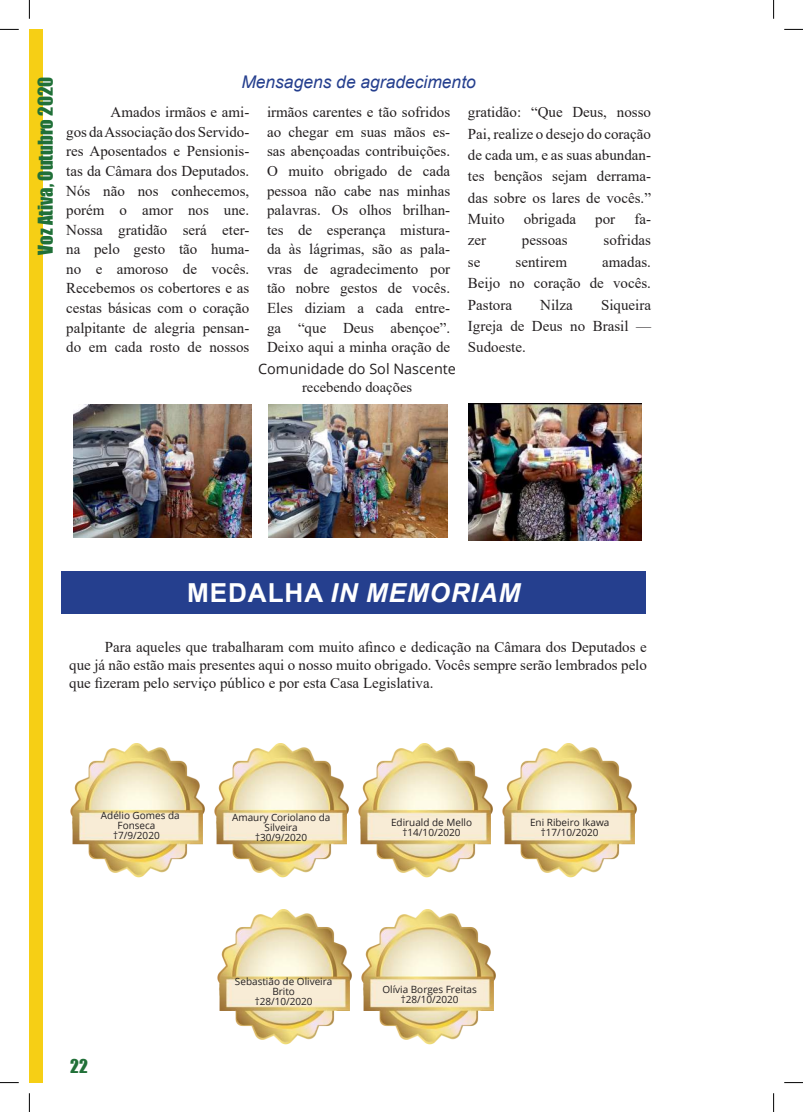
<style>
.page{position:relative;width:803px;height:1112px;background:#fff}
.page>*{position:absolute;margin:0;border:0;box-sizing:border-box;transform-origin:0 0}
.t1{font:italic 700 26.12px "Arial";letter-spacing:.035em;color:#fff}
.t2{font:18.75px "Impact";color:#207038}
.t3{font:17.5px "Impact";color:#217038}
.t4{font:italic 17.38px "Arial";color:#253f8e}
.t5{font:15px/19.5px "Times New Roman";color:#231f20;text-align:justify}
.t6{font:14.5px "Times New Roman";color:#231f20}
.t7{font:14.38px "Open Sans";color:#231f20}
.t8{font:10px/10px "Open Sans";color:#231f20;text-align:center}
.s1{font-style:normal}
</style>
<div class="page">
<div style="left:29px;top:29px;width:14px;height:1053px;background:#f6cf15"></div>
<img style="left:74px;top:404px;width:178px;height:133px">
<img style="left:269px;top:404px;width:178px;height:133px">
<img style="left:469px;top:404px;width:172px;height:136px">
<div style="left:61px;top:571px;width:585px;height:42px;background:#253f8e"></div>
<img style="left:70px;top:743px;width:135px;height:135px">
<img style="left:214px;top:743px;width:135px;height:135px">
<img style="left:358px;top:743px;width:135px;height:135px">
<img style="left:502px;top:743px;width:135px;height:135px">
<img style="left:218px;top:909px;width:134px;height:135px">
<img style="left:361px;top:909px;width:135px;height:135px">
<svg style="left:0;top:29px;width:19px;height:1px"></svg>
<svg style="left:784px;top:29px;width:19px;height:1px"></svg>
<svg style="left:0;top:1082px;width:19px;height:1px"></svg>
<svg style="left:784px;top:1082px;width:19px;height:1px"></svg>
<svg style="left:29px;top:0;width:1px;height:19px"></svg>
<svg style="left:29px;top:1093px;width:1px;height:18px"></svg>
<svg style="left:773px;top:0;width:1px;height:19px"></svg>
<svg style="left:773px;top:1093px;width:1px;height:18px"></svg>
<p class="t2" style="left:31px;top:254px;width:179px;rotate:-90deg">Voz Ativa, Outubro 2020</p>
<p class="t4" style="left:241px;top:71px;width:236px">Mensagens de agradecimento</p>
<p class="t5" style="left:66px;top:102px;width:185px;text-indent:44px">Amados irmãos e ami&shy;gos da Associação dos Servido&shy;res Aposentados e Pensionis&shy;tas da Câmara dos Deputados.<br>Nós não nos conhecemos, porém o amor nos une.<br>Nossa gratidão será eter&shy;na pelo gesto tão huma&shy;no e amoroso de vocês.<br>Recebemos os cobertores e as cestas básicas com o coração palpitante de alegria pensan&shy;do em cada rosto de nossos</p>
<p class="t5" style="left:267px;top:102px;width:185px">irmãos carentes e tão sofridos ao chegar em suas mãos es&shy;sas abençoadas contribuições.<br>O muito obrigado de cada pessoa não cabe nas minhas palavras. Os olhos brilhan&shy;tes de esperança mistura&shy;da às lágrimas, são as pala&shy;vras de agradecimento por tão nobre gestos de vocês.<br>Eles diziam a cada entre&shy;ga “que Deus abençoe”.<br>Deixo aqui a minha oração de</p>
<p class="t5" style="left:468px;top:101px;width:185px;line-height:21.4px">gratidão: “Que Deus, nosso Pai, realize o desejo do coração de cada um, e as suas abundan&shy;tes bençãos sejam derrama&shy;das sobre os lares de vocês.” Muito</p>
<p class="t5" style="left:524px;top:209px;width:54px">obrigada</p>
<p class="t5" style="left:595px;top:209px;width:21px">por</p>
<p class="t5" style="left:634px;top:209px;width:18px">fa-</p>
<p class="t5" style="left:468px;top:230px;width:20px">zer</p>
<p class="t5" style="left:522px;top:230px;width:47px">pessoas</p>
<p class="t5" style="left:603px;top:230px;width:49px">sofridas</p>
<p class="t5" style="left:468px;top:251px;width:14px">se</p>
<p class="t5" style="left:515px;top:251px;width:53px">sentirem</p>
<p class="t5" style="left:468px;top:250px;width:185px;line-height:21.4px;text-indent:134px">amadas.<br>Beijo no coração de vocês.<br>Pastora</p>
<p class="t5" style="left:468px;top:293px;width:185px;line-height:21.4px;text-indent:133px">Siqueira Igreja de Deus no Brasil — Sudoeste.</p>
<p class="t5" style="left:540px;top:294px;width:34px">Nilza</p>
<p class="t7" style="left:258px;top:359px;width:199px">Comunidade do Sol Nascente</p>
<p class="t6" style="left:302px;top:377px;width:112px">recebendo doações</p>
<h1 class="t1" style="left:187px;top:575px;width:335px"><span class="s1">MEDALHA</span> IN MEMORIAM</h1>
<p class="t5" style="left:69px;top:637px;width:579px;line-height:18px;text-indent:35px">Para aqueles que trabalharam com muito afinco e dedicação na Câmara dos Deputados e que já não estão mais presentes aqui o nosso muito obrigado. Vocês sempre serão lembrados pelo que fizeram pelo serviço público e por esta Casa Legislativa.</p>
<p class="t8" style="left:101px;top:809px;width:80px">Adélio Gomes da</p>
<p class="t8" style="left:118px;top:819px;width:39px">Fonseca</p>
<p class="t8" style="left:113px;top:829px;width:48px">†7/9/2020</p>
<p class="t8" style="left:232px;top:811px;width:100px">Amaury Coriolano da<br>Silveira<br>†30/9/2020</p>
<p class="t8" style="left:391px;top:816px;width:83px">Ediruald de Mello †14/10/2020</p>
<p class="t8" style="left:530px;top:816px;width:81px">Eni Ribeiro Ikawa †17/10/2020</p>
<p class="t3" style="left:70px;top:1051px;width:19px">22</p>
<p class="t8" style="left:235px;top:975px;width:99px">Sebastião de Oliveira<br>Brito<br>†28/10/2020</p>
<p class="t8" style="left:382px;top:983px;width:96px">Olívia Borges Freitas †28/10/2020</p>
</div>
